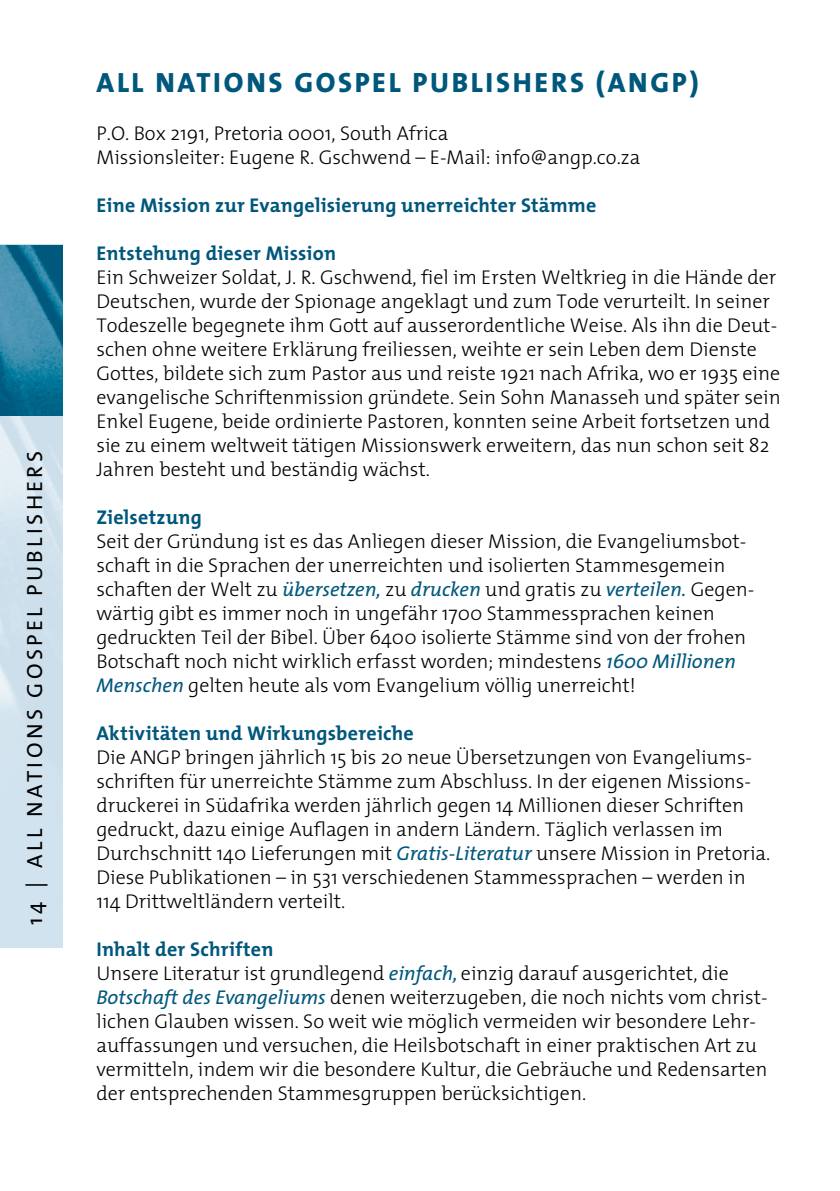
<style>
.page{position:relative;width:840px;height:1191px;background:#fff}
.page>*{position:absolute;margin:0;border:0;box-sizing:border-box;transform-origin:0 0}
.t1{font:800 28px "The Mix";letter-spacing:.1em;color:#00577c}
.t2{font:22px "The Mix";letter-spacing:.155em;color:#000}
.t3{font:300 20px/24px "The Mix";color:#000}
.t4{font:700 20px "The Mix";letter-spacing:.01em;color:#00577c}
.s1{font-weight:400;font-style:italic;color:#00577c}
.s2{font-weight:700;color:#00577c}
</style>
<div class="page">
<img style="left:0;top:245px;width:63px;height:703px">
<img style="left:0;top:246px;width:63px;height:170px">
<p class="t2" style="left:16px;top:925px;width:476px;rotate:-90deg">14 | ALL NATIONS GOSPEL PUBLISHERS</p>
<h1 class="t1" style="left:96px;top:59px;width:603px">ALL NATIONS GOSPEL PUBLISHERS (ANGP)</h1>
<p class="t3" style="left:96px;top:121px;width:545px">P.O. Box 2191, Pretoria 0001, South Africa<br>Missionsleiter: Eugene R. Gschwend – E-Mail: info@angp.co.za</p>
<p class="t4" style="left:96px;top:189px;width:501px">Eine Mission zur Evangelisierung unerreichter Stämme</p>
<p class="t4" style="left:96px;top:237px;width:241px">Entstehung dieser Mission</p>
<p class="t3" style="left:96px;top:265px;width:685px">Ein Schweizer Soldat, J. R. Gschwend, fiel im Ersten Weltkrieg in die Hände der Deut schen, wurde der Spionage angeklagt und zum Tode verurteilt. In seiner Todeszelle begegnete ihm Gott auf ausserordentliche Weise. Als ihn die Deut&shy;schen ohne weite re Erklärung freiliessen, weihte er sein Leben dem Dienste Gottes, bildete sich zum Pastor aus und reiste 1921 nach Afrika, wo er 1935 eine evangelische Schriftenmission gründete. Sein Sohn Manasseh und später sein Enkel Eugene, beide ordinierte Pastoren, konnten seine Arbeit fortsetzen und sie zu einem weltweit tätigen Missionswerk erweitern, das nun schon seit 82<br>Jahren besteht und beständig wächst.</p>
<p class="t4" style="left:96px;top:501px;width:107px">Zielsetzung</p>
<p class="t3" style="left:96px;top:529px;width:659px">Seit der Gründung ist es das Anliegen dieser Mission, die Evan geliums bot&shy;schaft in die Sprachen der unerreichten und isolierten Stammes gemein schaften der Welt zu <span class="s1">übersetzen,</span> zu <span class="s1">drucken</span> und gratis zu <span class="s1">verteilen.</span> Gegen&shy;wärtig gibt es im mer noch in ungefähr 1700 Stammessprachen keinen gedruckten Teil der Bibel. Über 6400 isolierte Stämme sind von der frohen Botschaft noch nicht wirklich erfasst worden; mindestens <span class="s1">1600 Millionen Menschen</span> gelten heute als vom Evangelium völlig unerreicht!</p>
<p class="t4" style="left:96px;top:717px;width:319px">Aktivitäten und Wirkungsbereiche</p>
<p class="t3" style="left:96px;top:745px;width:675px">Die ANGP bringen jährlich 15 bis 20 neue Übersetzungen von Evangeliums&shy;schriften für unerreichte Stämme zum Abschluss. In der eigenen Missions&shy;druckerei in Südafrika werden jährlich gegen 14 Millionen dieser Schriften gedruckt, dazu einige Auf lagen in andern Ländern. Täglich verlassen im Durchschnitt 140 Lieferungen mit <span class="s1">Gratis-Literatur</span> unsere Mission in Pretoria.<br>Diese Publikationen – in 531 verschiedenen Stammessprachen – werden in 114 Drittweltländern verteilt.</p>
<p class="t3" style="left:96px;top:937px;width:672px"><span class="s2">Inhalt der Schriften<br></span>Unsere Literatur ist grundlegend <span class="s1">einfach,</span> einzig darauf ausgerichtet, die <span class="s1">Botschaft des Evangeliums</span> denen weiterzugeben, die noch nichts vom christ&shy;lichen Glauben wissen. So weit wie möglich vermeiden wir besondere Lehr&shy;auffassungen und versuchen, die Heilsbotschaft in einer praktischen Art zu vermitteln, indem wir die besondere Kultur, die Gebräuche und Redensarten der entsprechenden Stammesgruppen be rücksichtigen.</p>
</div>
